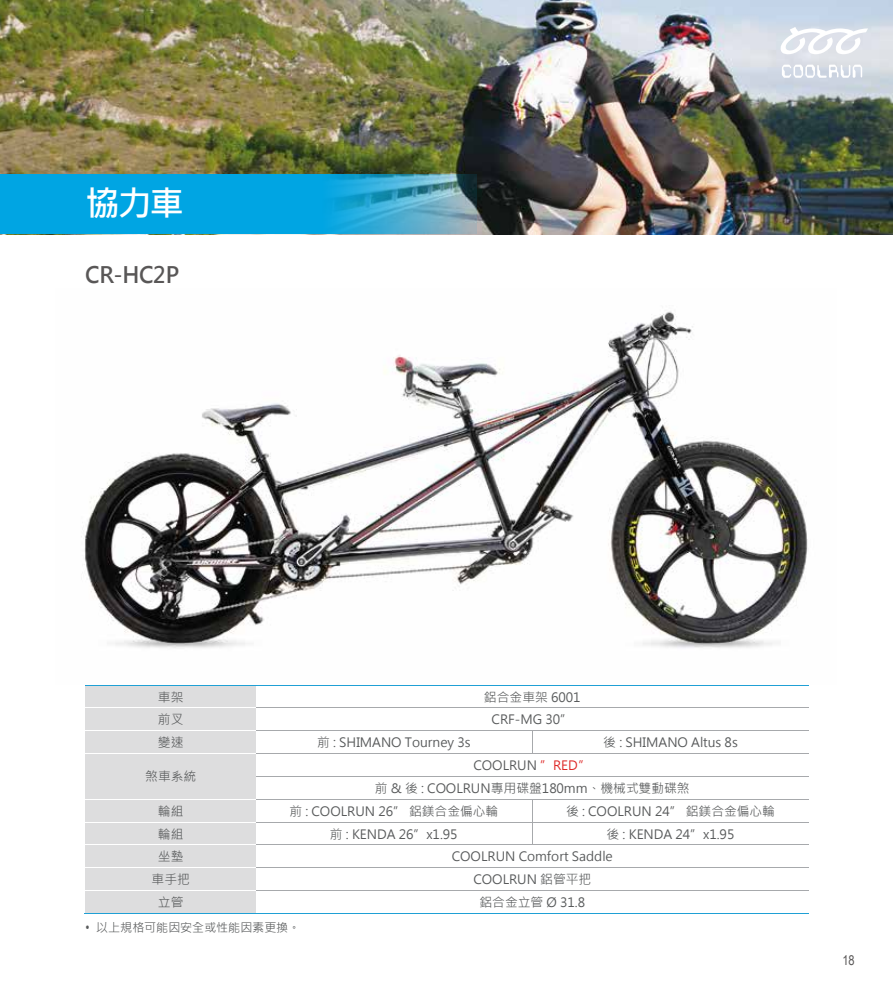
<style>
.page{position:relative;width:893px;height:1000px;background:#fff}
.page>*{position:absolute;margin:0;border:0;box-sizing:border-box;transform-origin:0 0}
.t1{font:700 34.5px "Microsoft Jheng Hei";color:#fff}
.t2{font:700 22.5px "Microsoft Jheng Hei";letter-spacing:-.01em;color:#595757;scale:.95 1}
.t3{font:13.5px "Arial Narrow";color:#595757}
.t4{font:12.75px/22.6px "Microsoft Jheng Hei";color:#585a5b;text-align:center}
.t5{font:12px "Microsoft Jheng Hei";color:#585a5b}
.s1{color:#de2726}
</style>
<div class="page">
<img style="left:81px;top:311px;width:727px;height:337px">
<img style="left:0;top:0;width:893px;height:234px">
<svg style="left:0;top:174px;width:476px;height:60px;background:#15a5da"></svg>
<svg style="left:782px;top:65px;width:80px;height:13px"></svg>
<svg style="left:779px;top:27px;width:89px;height:27px"></svg>
<div style="left:86px;top:685px;width:170px;height:22px;background:#ddddde"></div>
<hr style="left:86px;top:684px;width:170px;height:1px;background:#1fa0d5">
<hr style="left:257px;top:684px;width:552px;height:1px;background:#1fa0d5">
<div style="left:86px;top:708px;width:170px;height:22px;background:#ddddde"></div>
<hr style="left:257px;top:707px;width:552px;height:1px;background:#a7a9ac">
<div style="left:86px;top:731px;width:170px;height:22px;background:#ddddde"></div>
<hr style="left:257px;top:730px;width:275px;height:1px;background:#a7a9ac">
<hr style="left:533px;top:730px;width:276px;height:1px;background:#a7a9ac">
<div style="left:86px;top:753px;width:170px;height:12px;background:#ddddde"></div>
<div style="left:86px;top:787px;width:170px;height:11px;background:#ddddde"></div>
<div style="left:86px;top:765px;width:170px;height:22px;background:#ddddde"></div>
<hr style="left:86px;top:753px;width:170px;height:1px;background:#fff">
<hr style="left:257px;top:753px;width:275px;height:1px;background:#a7a9ac">
<svg style="left:532px;top:730px;width:1px;height:24px"></svg>
<hr style="left:533px;top:753px;width:276px;height:1px;background:#a7a9ac">
<hr style="left:256px;top:775px;width:553px;height:1px;background:#a7a9ac">
<div style="left:86px;top:799px;width:170px;height:22px;background:#ddddde"></div>
<hr style="left:257px;top:798px;width:275px;height:1px;background:#a7a9ac">
<hr style="left:533px;top:798px;width:276px;height:1px;background:#a7a9ac">
<div style="left:86px;top:822px;width:170px;height:22px;background:#ddddde"></div>
<hr style="left:257px;top:821px;width:275px;height:1px;background:#a7a9ac">
<hr style="left:533px;top:821px;width:276px;height:1px;background:#a7a9ac">
<div style="left:86px;top:845px;width:170px;height:22px;background:#ddddde"></div>
<hr style="left:257px;top:844px;width:275px;height:1px;background:#a7a9ac">
<svg style="left:532px;top:799px;width:1px;height:46px"></svg>
<hr style="left:533px;top:844px;width:276px;height:1px;background:#a7a9ac">
<div style="left:86px;top:867px;width:170px;height:23px;background:#ddddde"></div>
<hr style="left:86px;top:867px;width:170px;height:1px;background:#fff">
<hr style="left:257px;top:867px;width:552px;height:1px;background:#a7a9ac">
<div style="left:86px;top:890px;width:170px;height:22px;background:#ddddde"></div>
<hr style="left:86px;top:890px;width:170px;height:1px;background:#fff">
<hr style="left:257px;top:890px;width:552px;height:1px;background:#a7a9ac">
<hr style="left:85px;top:912px;width:171px;height:1px;background:#1fa0d5">
<hr style="left:255px;top:912px;width:554px;height:1px;background:#1fa0d5">
<h1 class="t1" style="left:85px;top:181px;width:100px">協力車</h1>
<h2 class="t2" style="left:85px;top:260px;width:100px">CR-HC2P</h2>
<p class="t4" style="left:158px;top:685px;width:27px">車架</p>
<p class="t4" style="left:484px;top:685px;width:98px">鋁合金車架 6001</p>
<p class="t4" style="left:158px;top:708px;width:27px">前叉</p>
<p class="t4" style="left:492px;top:708px;width:83px">CRF-MG 30”</p>
<p class="t4" style="left:158px;top:731px;width:27px">變速</p>
<p class="t4" style="left:317px;top:731px;width:155px">前 : SHIMANO Tourney 3s</p>
<p class="t4" style="left:603px;top:731px;width:136px">後 : SHIMANO Altus 8s</p>
<p class="t4" style="left:145px;top:765px;width:53px">煞車系統</p>
<p class="t4" style="left:375px;top:754px;width:316px">COOLRUN <span class="s1">”RED”<br></span>前 &amp; 後 : COOLRUN專用碟盤180mm、機械式雙動碟煞</p>
<p class="t4" style="left:158px;top:799px;width:27px">輪組</p>
<p class="t4" style="left:289px;top:799px;width:210px">前 : COOLRUN 26” 鋁鎂合金偏心輪</p>
<p class="t4" style="left:566px;top:799px;width:211px">後 : COOLRUN 24” 鋁鎂合金偏心輪</p>
<p class="t4" style="left:158px;top:822px;width:27px">輪組</p>
<p class="t4" style="left:330px;top:822px;width:129px">前 : KENDA 26”x1.95</p>
<p class="t4" style="left:607px;top:822px;width:129px">後 : KENDA 24”x1.95</p>
<p class="t4" style="left:158px;top:845px;width:27px">坐墊</p>
<p class="t4" style="left:452px;top:845px;width:163px">COOLRUN Comfort Saddle</p>
<p class="t4" style="left:152px;top:867px;width:40px">車手把</p>
<p class="t4" style="left:473px;top:867px;width:119px">COOLRUN 鋁管平把</p>
<p class="t4" style="left:158px;top:890px;width:27px">立管</p>
<p class="t4" style="left:479px;top:890px;width:107px">鋁合金立管 Ø 31.8</p>
<p class="t5" style="left:86px;top:919px;width:216px"><sup>●</sup> 以上規格可能因安全或性能因素更換。</p>
<p class="t3" style="left:842px;top:949px;width:14px">18</p>
</div>
